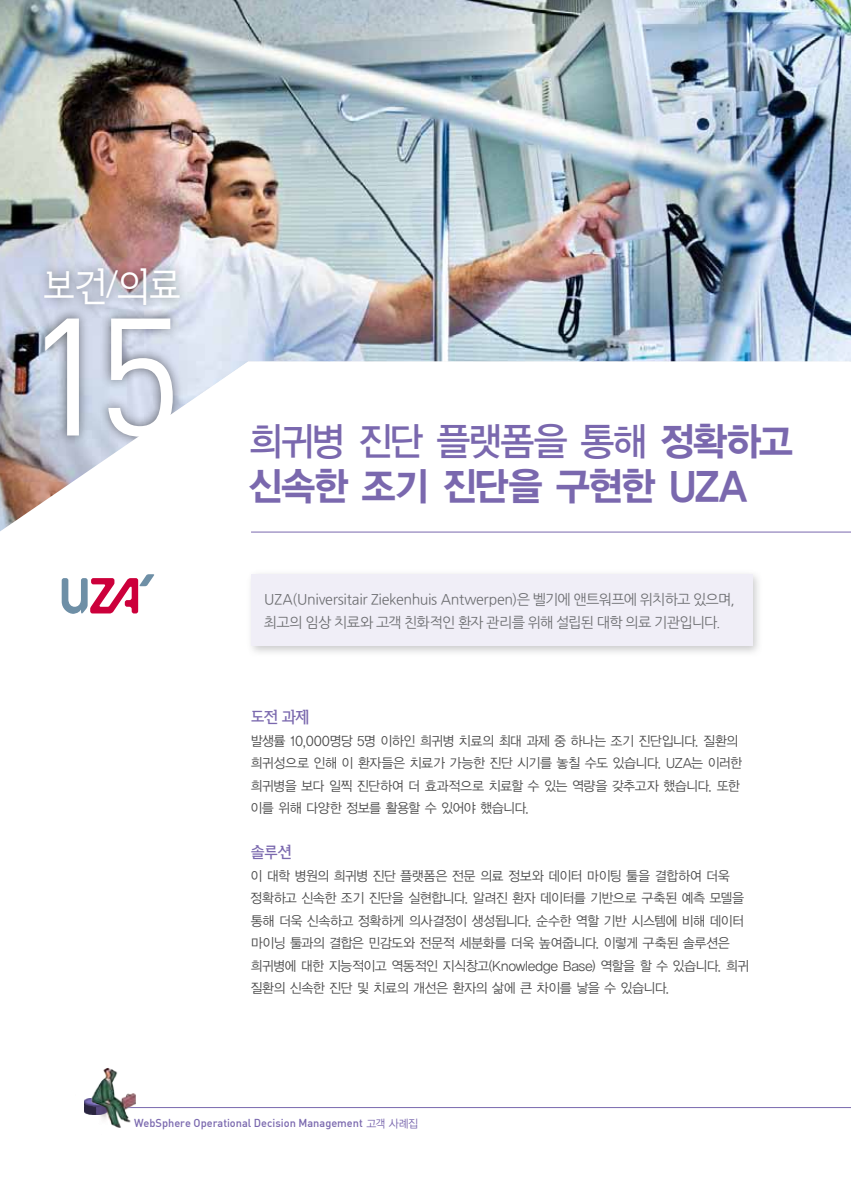
<style>
.page{position:relative;width:851px;height:1191px;background:#fff}
.page>*{position:absolute;margin:0;border:0;box-sizing:border-box;transform-origin:0 0}
.t1{font:164.25px "DIN";color:#fff}
.t2{font:41.1px "San Bk L";color:#fff;scale:.95 1}
.t3{font:39px "YGO13";letter-spacing:-.13em;color:#7a68ae;scale:.94 1}
.t4{font:39px "YGO15";letter-spacing:-.11em;color:#7a68ae;scale:.95 1}
.t5{font:16.5px "San Bk M";letter-spacing:-.03em;color:#7a68ae}
.t6{font:14.25px/22.5px "Nanum Gothic OTF";letter-spacing:-.03em;color:#6d6e71}
.t7{font:13.5px/22.5px "YGO12";letter-spacing:-.105em;color:#4d4d4d;scale:.95 1}
.t8{font:500 11.25px "DIN";color:#7a68ae}
.s1{font-family:"YGO15"}
.s2{font-family:"YGO12";font-weight:400}
</style>
<div class="page">
<img style="left:84px;top:1068px;width:52px;height:45px">
<img style="left:0;top:0;width:850px;height:361px">
<div style="left:34px;top:307px;width:150px;height:141px;background:#000;opacity:.55"></div>
<svg style="left:0;top:361px;width:850px;height:171px"></svg>
<div style="left:246px;top:569px;width:517px;height:88px;background:#636466;opacity:.34"></div>
<div style="left:251px;top:574px;width:501px;height:72px;background:#f0eef7"></div>
<hr style="left:251px;top:532px;width:599px;height:1px;background:#7a68ae">
<div style="left:34px;top:256px;width:156px;height:59px;background:#000;opacity:.55"></div>
<svg style="left:85px;top:1107px;width:765px;height:21px"></svg>
<svg style="left:62px;top:574px;width:92px;height:40px"></svg>
<h2 class="t2" style="left:43px;top:265px;width:148px">보건/의료</h2>
<h1 class="t1" style="left:25px;top:274px;width:159px">15</h1>
<h3 class="t3" style="left:247px;top:416px;width:583px">희귀병 진단 플랫폼을 통해 <span class="s1">정확하고</span></h3>
<h3 class="t4" style="left:247px;top:461px;width:530px">신속한 조기 진단을 구현한 UZA</h3>
<p class="t6" style="left:264px;top:588px;width:472px">UZA(Universitair Ziekenhuis Antwerpen)은 벨기에 앤트워프에 위치하고 있으며, 최고의 임상 치료와 고객 친화적인 환자 관리를 위해 설립된 대학 의료 기관입니다.</p>
<p class="t5" style="left:251px;top:709px;width:60px">도전 과제</p>
<p class="t7" style="left:250px;top:729px;width:520px">발생률 10,000명당 5명 이하인 희귀병 치료의 최대 과제 중 하나는 조기 진단입니다. 질환의 희귀성으로 인해 이 환자들은 치료가 가능한 진단 시기를 놓칠 수도 있습니다. UZA는 이러한 희귀병을 보다 일찍 진단하여 더 효과적으로 치료할 수 있는 역량을 갖추고자 했습니다. 또한 이를 위해 다양한 정보를 활용할 수 있어야 했습니다.</p>
<p class="t5" style="left:251px;top:844px;width:43px">솔루션</p>
<p class="t7" style="left:250px;top:864px;width:527px">이 대학 병원의 희귀병 진단 플랫폼은 전문 의료 정보와 데이터 마이팅 툴을 결합하여 더욱 정확하고 신속한 조기 진단을 실현합니다. 알려진 환자 데이터를 기반으로 구축된 예측 모델을 통해 더욱 신속하고 정확하게 의사결정이 생성됩니다. 순수한 역할 기반 시스템에 비해 데이터 마이닝 툴과의 결합은 민감도와 전문적 세분화를 더욱 높여줍니다. 이렇게 구축된 솔루션은 희귀병에 대한 지능적이고 역동적인 지식창고(Knowledge Base) 역할을 할 수 있습니다. 희귀 질환의 신속한 진단 및 치료의 개선은 환자의 삶에 큰 차이를 낳을 수 있습니다.</p>
<p class="t8" style="left:134px;top:1116px;width:286px">WebSphere Operational Decision Management <span class="s2">고객 사례집</span></p>
</div>
